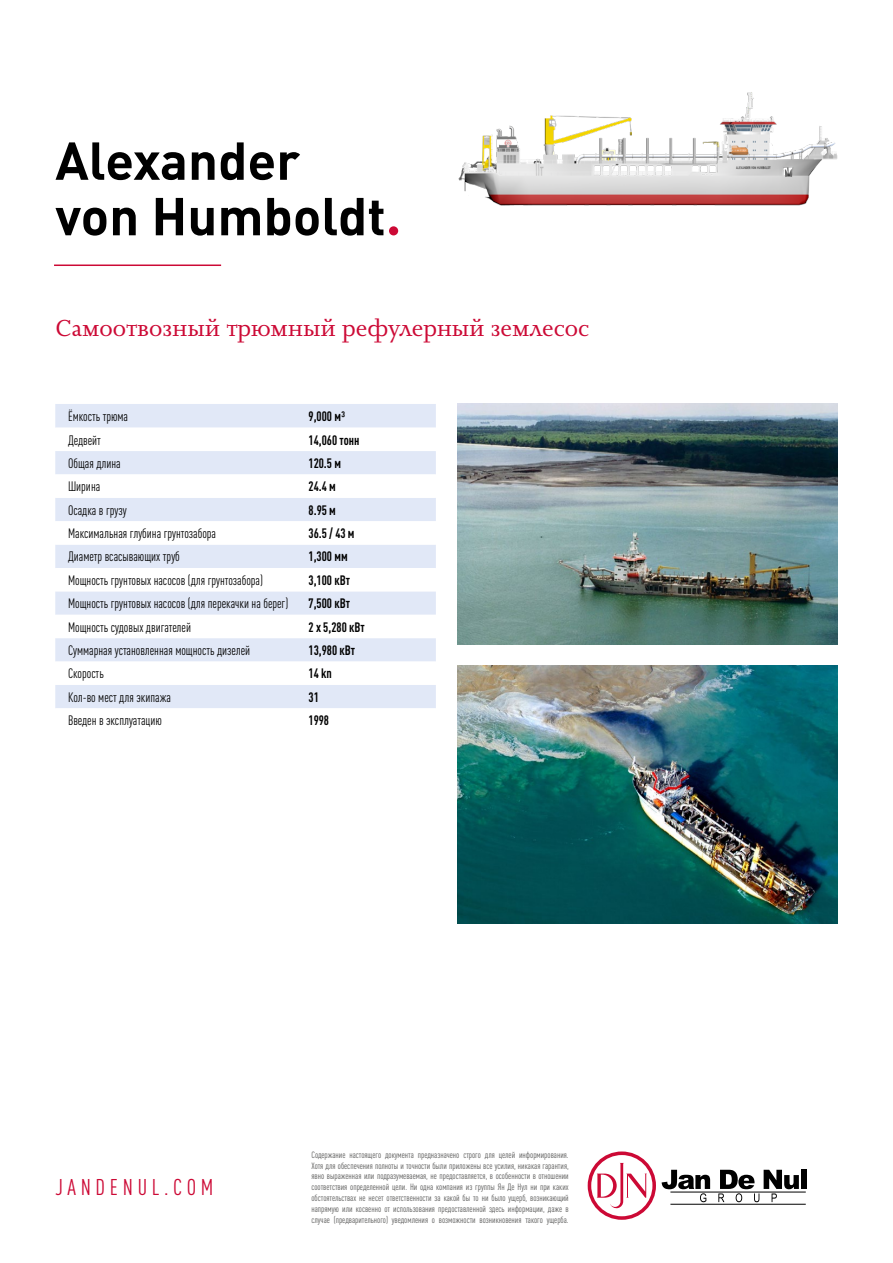
<style>
.page{position:relative;width:893px;height:1263px;background:#fff}
.page>*{position:absolute;margin:0;border:0;box-sizing:border-box;transform-origin:0 0}
.t1{font:700 52.5px/55.5px "DIN Pro";color:#000}
.t2{font:24px "Joanna Nova";color:#cc0935}
.t3{font:condensed 22.5px "DIN Pro";letter-spacing:.21em;color:#cc0935}
.t4{font:condensed 13.5px "DIN Pro";color:#000;scale:.95 1}
.t5{font:700 condensed 13.5px "DIN Pro";color:#000;scale:.95 1}
.t6{font:condensed 9px/10.8px "DIN Pro";color:#575756;text-align:justify}
.s1{color:#cc0935}
</style>
<div class="page">
<hr style="left:54px;top:264px;width:167px;height:2px;background:#cc0935">
<svg style="left:662px;top:1170px;width:48px;height:32px"></svg>
<svg style="left:718px;top:1170px;width:81px;height:32px"></svg>
<div style="left:801px;top:1170px;width:5px;height:19px;background:#000"></div>
<hr style="left:670px;top:1192px;width:136px;height:1px;background:#000">
<hr style="left:670px;top:1204px;width:136px;height:1px;background:#000">
<svg style="left:588px;top:1151px;width:68px;height:69px"></svg>
<div style="left:591px;top:1155px;width:61px;height:61px;background:#fff;border-radius:50%"></div>
<svg style="left:596px;top:1163px;width:51px;height:46px"></svg>
<img style="left:458px;top:92px;width:380px;height:114px">
<img style="left:457px;top:665px;width:381px;height:258px">
<img style="left:457px;top:404px;width:381px;height:240px">
<div style="left:55px;top:404px;width:381px;height:24px;background:#e1e8f7"></div>
<svg style="left:55px;top:451px;width:381px;height:257px;fill:#e1e8f7"></svg>
<h1 class="t1" style="left:55px;top:127px;width:348px">Alexander<br>von Humboldt<span class="s1">.</span></h1>
<h2 class="t2" style="left:55px;top:312px;width:536px">Самоотвозный трюмный рефулерный землесос</h2>
<h3 class="t4" style="left:68px;top:406px;width:65px">Ёмкость трюма</h3>
<h3 class="t5" style="left:309px;top:406px;width:40px">9,000 м³</h3>
<h3 class="t4" style="left:68px;top:430px;width:36px">Дедвейт</h3>
<h3 class="t5" style="left:309px;top:429px;width:55px">14,060 тонн</h3>
<h3 class="t4" style="left:68px;top:453px;width:57px">Общая длина</h3>
<h3 class="t5" style="left:309px;top:453px;width:36px">120.5 м</h3>
<h3 class="t4" style="left:68px;top:477px;width:35px">Ширина</h3>
<h3 class="t5" style="left:309px;top:476px;width:30px">24.4 м</h3>
<h3 class="t4" style="left:68px;top:500px;width:63px">Осадка в грузу</h3>
<h3 class="t5" style="left:309px;top:500px;width:30px">8.95 м</h3>
<h3 class="t4" style="left:68px;top:524px;width:157px">Максимальная глубина грунтозабора</h3>
<h3 class="t5" style="left:309px;top:523px;width:50px">36.5 / 43 м</h3>
<h3 class="t4" style="left:68px;top:547px;width:119px">Диаметр всасывающих труб</h3>
<h3 class="t5" style="left:309px;top:546px;width:43px">1,300 мм</h3>
<h3 class="t4" style="left:68px;top:570px;width:207px">Мощность грунтовых насосов (для грунтозабора)</h3>
<h3 class="t5" style="left:309px;top:570px;width:45px">3,100 кВт</h3>
<h3 class="t4" style="left:68px;top:594px;width:233px">Мощность грунтовых насосов (для перекачки на берег)</h3>
<h3 class="t5" style="left:309px;top:593px;width:45px">7,500 кВт</h3>
<h3 class="t4" style="left:68px;top:617px;width:131px">Мощность судовых двигателей</h3>
<h3 class="t5" style="left:309px;top:617px;width:61px">2 x 5,280 кВт</h3>
<h3 class="t4" style="left:68px;top:640px;width:193px">Суммарная установленная мощность дизелей</h3>
<h3 class="t5" style="left:309px;top:640px;width:51px">13,980 кВт</h3>
<h3 class="t4" style="left:68px;top:664px;width:39px">Скорость</h3>
<h3 class="t5" style="left:309px;top:663px;width:26px">14 kn</h3>
<h3 class="t4" style="left:68px;top:687px;width:110px">Кол-во мест для экипажа</h3>
<h3 class="t5" style="left:309px;top:687px;width:12px">31</h3>
<h3 class="t4" style="left:68px;top:711px;width:100px">Введен в эксплуатацию</h3>
<h3 class="t5" style="left:309px;top:710px;width:23px">1998</h3>
<h3 class="t3" style="left:55px;top:1171px;width:160px">JANDENUL.COM</h3>
<p class="t6" style="left:311px;top:1148px;width:259px">Содержание настоящего документа предназначено строго для целей информирования.<br>Хотя для обеспечения полноты и точности были приложены все усилия, никакая гарантия, явно выраженная или подразумеваемая, не предоставляется, в особенности в отношении соответствия определенной цели. Ни одна компания из группы Ян Де Нул ни при каких обстоятельствах не несет ответственности за какой бы то ни было ущерб, возникающий напрямую или косвенно от использования предоставленной здесь информации, даже в случае (предварительного) уведомления о возможности возникновения такого ущерба.</p>
</div>
